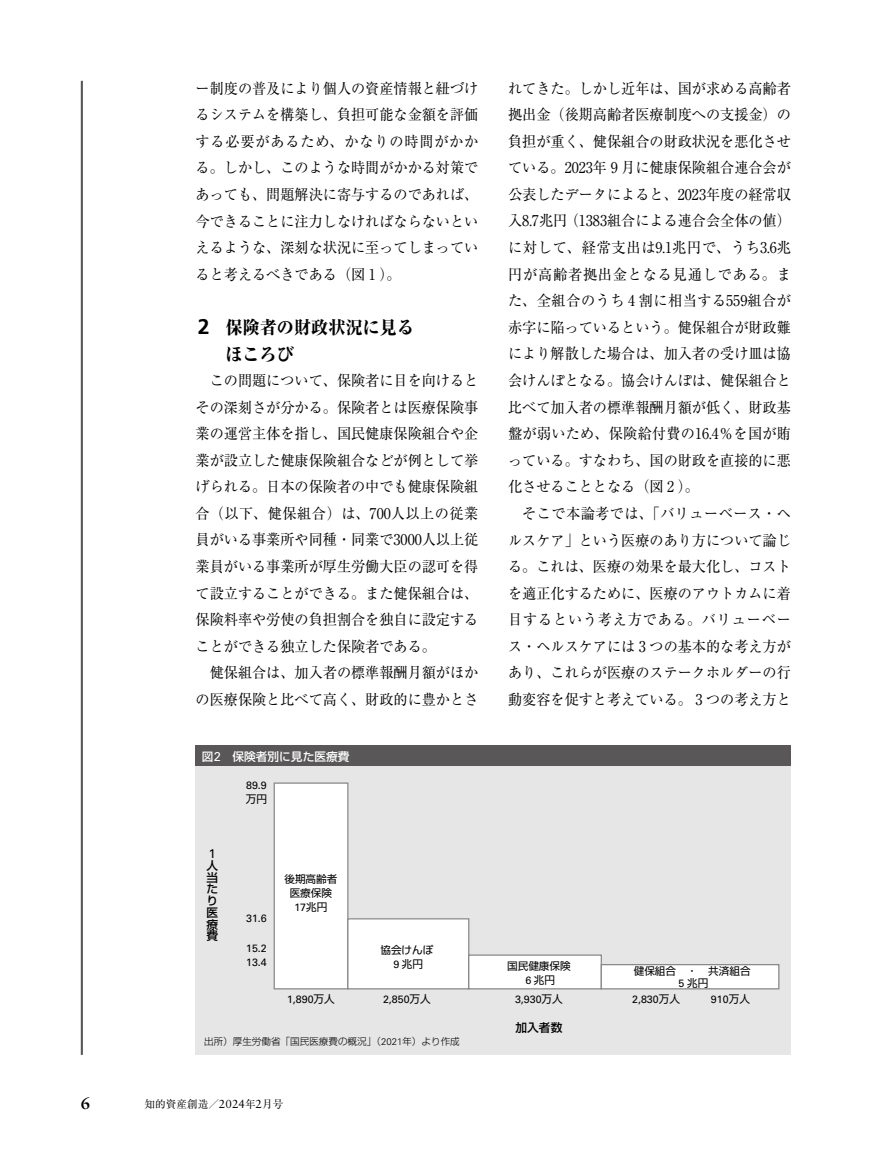
<style>
.page{position:relative;width:893px;height:1157px;background:#fff}
.page>*{position:absolute;margin:0;border:0;box-sizing:border-box;transform-origin:0 0}
.t1{font:800 18px/26.5px "Ryumin Pr 6 N";color:#000;scale:.95 1}
.t2{font:700 16.95px "Sabon LT Std";color:#000}
.t3{font:14.85px/26.5px "Ryumin Pr 6 N";color:#000;text-align:justify;scale:.95 1}
.t4{font:12.6px "Univers LT Std";color:#000}
.t5{font:500 11.7px "Shin Go Pr 6 N";color:#fff}
.t6{font:500 11.7px/11.7px "Shin Go Pr 6 N";color:#000}
.t7{font:10.65px/13.8px "Univers LT Std";color:#000}
.t8{font:10.65px/13.8px "Shin Go Pr 6 N";color:#000;text-align:center}
.t9{font:10.65px "Ryumin Pr 6 N";color:#000}
.t10{font:300 9.6px "Shin Go Pr 6 N";color:#000}
.s1{font-family:"Frutiger LT Std";font-weight:700;font-size:21.3px}
.s2{font-family:"Univers LT Std";font-weight:400;font-size:12.9px}
.s3{font-family:"Shin Go Pr 6 N"}
.s4{font-family:"Univers LT Std"}
.s5{font-family:"Sabon LT Std";font-size:11.7px}
</style>
<div class="page">
<hr style="left:81px;top:81px;width:2px;height:973px;background:#595757">
<div style="left:196px;top:745px;width:595px;height:21px;background:#595757"></div>
<div style="left:196px;top:766px;width:595px;height:288px;background:#e6e6e6"></div>
<div style="left:274px;top:783px;width:74px;height:205px;background:#fff"></div>
<div style="left:274px;top:782px;width:74px;height:207px;border:1px solid #898989"></div>
<div style="left:348px;top:918px;width:121px;height:70px;background:#fff"></div>
<div style="left:347px;top:918px;width:122px;height:71px;border:1px solid #898989"></div>
<div style="left:469px;top:955px;width:132px;height:33px;background:#fff"></div>
<div style="left:468px;top:954px;width:134px;height:35px;border:1px solid #898989"></div>
<div style="left:601px;top:964px;width:178px;height:24px;background:#fff"></div>
<div style="left:601px;top:964px;width:178px;height:25px;border:1px solid #898989"></div>
<p class="t3" style="left:196px;top:74px;width:299px">ー制度の普及により個人の資産情報と紐づけるシステムを構築し、負担可能な金額を評価する必要があるため、かなりの時間がかかる。しかし、このような時間がかかる対策であっても、問題解決に寄与するのであれば、今できることに注力しなければならないといえるような、深刻な状況に至ってしまっていると考えるべきである（図 1 ）。</p>
<p class="t1" style="left:225px;top:313px;width:200px;text-indent:-28px"><span class="s1">2</span> 保険者の財政状況に見るほころび</p>
<p class="t3" style="left:196px;top:366px;width:299px;text-indent:14px">この問題について、保険者に目を向けるとその深刻さが分かる。保険者とは医療保険事業の運営主体を指し、国民健康保険組合や企業が設立した健康保険組合などが例として挙げられる。日本の保険者の中でも健康保険組合（以下、健保組合）は、700人以上の従業員がいる事業所や同種・同業で3000人以上従業員がいる事業所が厚生労働大臣の認可を得て設立することができる。また健保組合は、保険料率や労使の負担割合を独自に設定することができる独立した保険者である。</p>
<p class="t3" style="left:196px;top:659px;width:299px;text-align:right">健保組合は、加入者の標準報酬月額がほかの医療保険と比べて高く、財政的に豊かとさ</p>
<p class="t5" style="left:202px;top:746px;width:149px">図<span class="s2">2</span>　保険者別に見た医療費</p>
<p class="t4" style="left:209px;top:845px;width:6px">1</p>
<p class="t6" style="left:206px;top:859px;width:13px">人当たり医療費</p>
<p class="t7" style="left:246px;top:778px;width:22px">89.9</p>
<p class="t8" style="left:246px;top:791px;width:23px">万円</p>
<p class="t7" style="left:246px;top:911px;width:22px">31.6</p>
<p class="t7" style="left:246px;top:941px;width:22px">15.2<br>13.4</p>
<p class="t8" style="left:284px;top:871px;width:55px">後期高齢者医療保険</p>
<p class="t7" style="left:294px;top:900px;width:35px">17<span class="s3">兆円</span></p>
<p class="t7" style="left:287px;top:992px;width:49px">1,890<span class="s3">万人</span></p>
<p class="t8" style="left:380px;top:942px;width:55px">協会けんぽ<br><span class="s4">9</span> 兆円</p>
<p class="t7" style="left:383px;top:992px;width:49px">2,850<span class="s3">万人</span></p>
<p class="t10" style="left:204px;top:1033px;width:257px">出所）厚生労働省「国民医療費の概況」（<span class="s4">2021</span>年）より作成</p>
<p class="t2" style="left:81px;top:1093px;width:11px">6</p>
<p class="t9" style="left:145px;top:1095px;width:140px">知的資産創造／<span class="s5">2024</span>年<span class="s5">2</span>月号</p>
<p class="t3" style="left:508px;top:74px;width:299px">れてきた。しかし近年は、国が求める高齢者拠出金（後期高齢者医療制度への支援金）の負担が重く、健保組合の財政状況を悪化させている。2023年 9 月に健康保険組合連合会が公表したデータによると、2023年度の経常収入8.7兆円（1383組合による連合会全体の値）に対して、経常支出は9.1兆円で、うち3.6兆円が高齢者拠出金となる見通しである。また、全組合のうち 4 割に相当する559組合が赤字に陥っているという。健保組合が財政難により解散した場合は、加入者の受け皿は協会けんぽとなる。協会けんぽは、健保組合と比べて加入者の標準報酬月額が低く、財政基盤が弱いため、保険給付費の16.4％を国が賄っている。すなわち、国の財政を直接的に悪化させることとなる（図 2 ）。</p>
<p class="t3" style="left:508px;top:499px;width:299px;text-indent:14px">そこで本論考では、「バリューベース・ヘルスケア」という医療のあり方について論じる。これは、医療の効果を最大化し、コストを適正化するために、医療のアウトカムに着目するという考え方である。バリューベース・ヘルスケアには 3 つの基本的な考え方があり、これらが医療のステークホルダーの行動変容を促すと考えている。 3 つの考え方と</p>
<p class="t8" style="left:507px;top:958px;width:65px">国民健康保険<br><span class="s4">6</span> 兆円</p>
<p class="t7" style="left:515px;top:992px;width:49px">3,930<span class="s3">万人</span></p>
<p class="t6" style="left:516px;top:1020px;width:48px">加入者数</p>
<p class="t8" style="left:634px;top:964px;width:118px;line-height:11.7px">健保組合　・　共済組合<br><span class="s4">5</span> 兆円</p>
<p class="t7" style="left:632px;top:992px;width:49px">2,830<span class="s3">万人</span></p>
<p class="t7" style="left:711px;top:992px;width:40px">910<span class="s3">万人</span></p>
</div>
